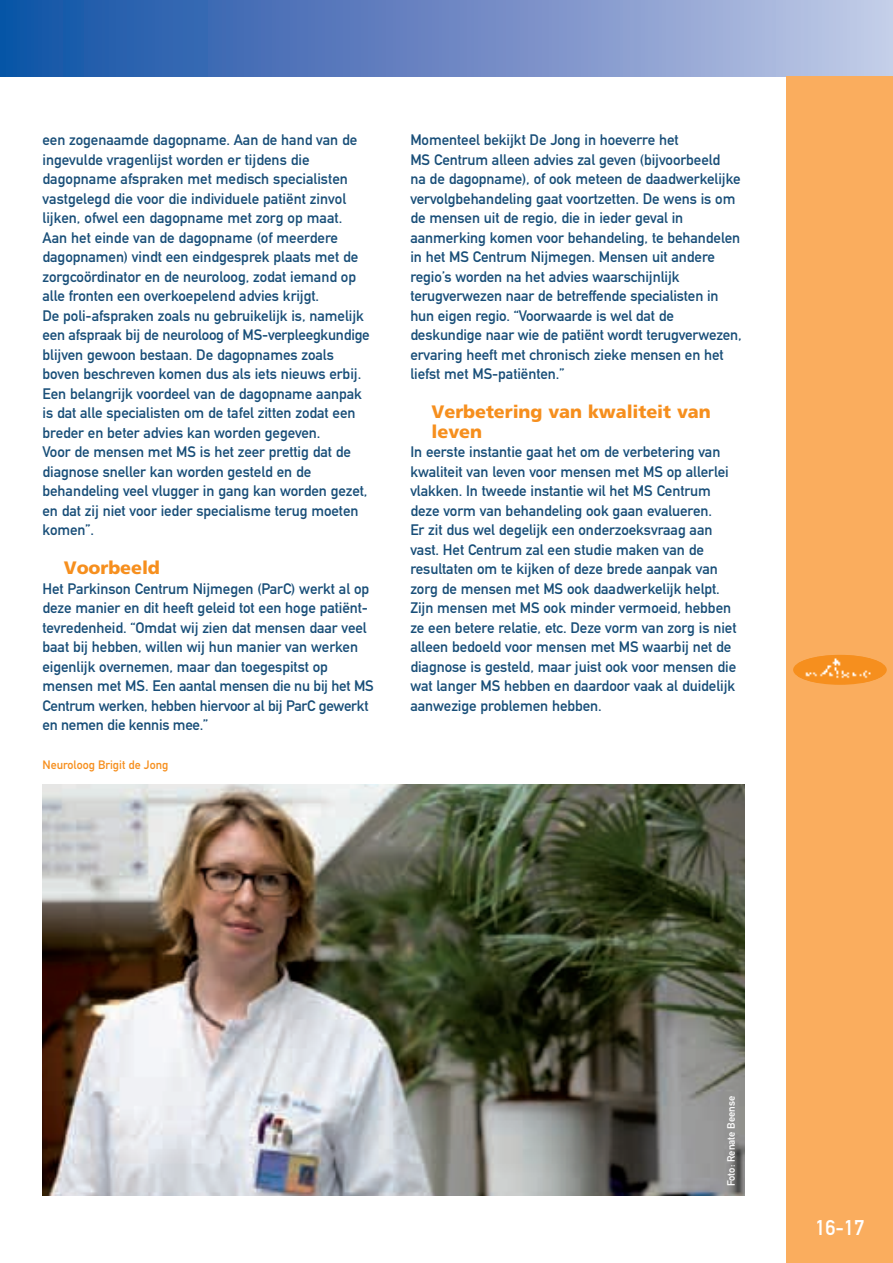
<style>
.page{position:relative;width:893px;height:1263px;background:#fff}
.page>*{position:absolute;margin:0;border:0;box-sizing:border-box;transform-origin:0 0}
.t1{font:21px "DIN Mittelschrift Alternate";color:#fff}
.t2{font:900 18px/19.5px "Frutiger LT Std";letter-spacing:-.005em;color:#f68f1e}
.t3{font:15px/19.5px "DIN Mittelschrift Alternate";letter-spacing:-.005em;color:#184e78}
.t4{font:12px "DIN Mittelschrift Alternate";color:#f68f1e}
.t5{font:10.5px "DIN Mittelschrift Alternate";color:#fff}
</style>
<div class="page">
<div style="left:0;top:0;width:893px;height:77px;background:linear-gradient(to right,#104ea4,#c5c7e6)"></div>
<div style="left:787px;top:77px;width:106px;height:1186px;background:#faad5e"></div>
<div style="left:793px;top:655px;width:94px;height:30px;background:#f68f1e;border-radius:50%"></div>
<img style="left:797px;top:655px;width:85px;height:27px">
<img style="left:43px;top:784px;width:701px;height:411px">
<p class="t3" style="left:43px;top:132px;width:329px">een zogenaamde dagopname. Aan de hand van de ingevulde vragenlijst worden er tijdens die dagopname afspraken met medisch specialisten vastgelegd die voor die individuele patiënt zinvol lijken, ofwel een dagopname met zorg op maat.<br>Aan het einde van de dagopname (of meerdere dagopnamen) vindt een eindgesprek plaats met de zorgcoördinator en de neuroloog, zodat iemand op alle fronten een overkoepelend advies krijgt.<br>De poli-afspraken zoals nu gebruikelijk is, namelijk een afspraak bij de neuroloog of MS-verpleegkundige blijven gewoon bestaan. De dagopnames zoals boven beschreven komen dus als iets nieuws erbij.<br>Een belangrijk voordeel van de dagopname aanpak is dat alle specialisten om de tafel zitten zodat een breder en beter advies kan worden gegeven.<br>Voor de mensen met MS is het zeer prettig dat de diagnose sneller kan worden gesteld en de behandeling veel vlugger in gang kan worden gezet, en dat zij niet voor ieder specialisme terug moeten komen”.</p>
<p class="t2" style="left:64px;top:560px;width:98px">Voorbeeld</p>
<p class="t3" style="left:43px;top:580px;width:333px">Het Parkinson Centrum Nijmegen (ParC) werkt al op deze manier en dit heeft geleid tot een hoge patiënt&shy;tevredenheid. “Omdat wij zien dat mensen daar veel baat bij hebben, willen wij hun manier van werken eigenlijk overnemen, maar dan toegespitst op mensen met MS. Een aantal mensen die nu bij het MS Centrum werken, hebben hiervoor al bij ParC gewerkt en nemen die kennis mee.”</p>
<p class="t4" style="left:43px;top:761px;width:127px">Neuroloog Brigit de Jong</p>
<p class="t3" style="left:410px;top:132px;width:333px">Momenteel bekijkt De Jong in hoeverre het<br>MS Centrum alleen advies zal geven (bijvoorbeeld<br>na de dagopname), of ook meteen de daadwerkelijke vervolgbehandeling gaat voortzetten. De wens is om de mensen uit de regio, die in ieder geval in aanmerking komen voor behandeling, te behandelen in het MS Centrum Nijmegen. Mensen uit andere regio’s worden na het advies waarschijnlijk terugverwezen naar de betreffende specialisten in hun eigen regio. “Voorwaarde is wel dat de deskundige naar wie de patiënt wordt terugverwezen, ervaring heeft met chronisch zieke mensen en het liefst met MS-patiënten.”</p>
<p class="t2" style="left:432px;top:404px;width:281px">Verbetering van kwaliteit van leven</p>
<p class="t3" style="left:410px;top:444px;width:328px">In eerste instantie gaat het om de verbetering van kwaliteit van leven voor mensen met MS op allerlei vlakken. In tweede instantie wil het MS Centrum deze vorm van behandeling ook gaan evalueren.<br>Er zit dus wel degelijk een onderzoeksvraag aan vast. Het Centrum zal een studie maken van de resultaten om te kijken of deze brede aanpak van zorg de mensen met MS ook daadwerkelijk helpt.<br>Zijn mensen met MS ook minder vermoeid, hebben ze een betere relatie, etc. Deze vorm van zorg is niet alleen bedoeld voor mensen met MS waarbij net de diagnose is gesteld, maar juist ook voor mensen die wat langer MS hebben en daardoor vaak al duidelijk aanwezige problemen hebben.</p>
<p class="t5" style="left:727px;top:1186px;width:92px;rotate:-90deg">Foto: Renate Beense</p>
<h1 class="t1" style="left:815px;top:1220px;width:50px">16-17</h1>
</div>
